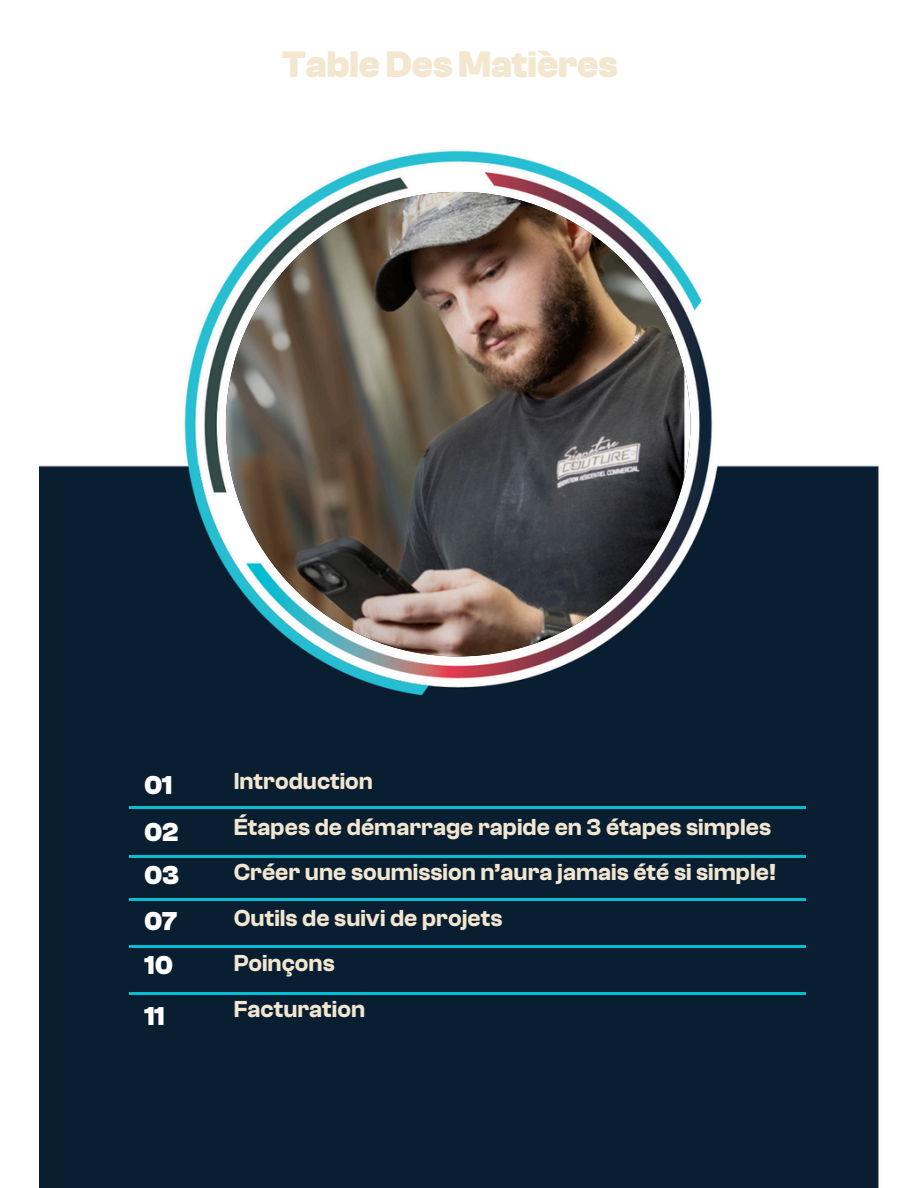
<style>
.page{position:relative;width:918px;height:1188px;background:#fff}
.page>*{position:absolute;margin:0;border:0;box-sizing:border-box;transform-origin:0 0}
.t1{font:700 38.1px "Clash Grotesk";color:#f3e7d0}
.t2{font:700 26.85px/45px "Clash Grotesk";letter-spacing:.005em;color:#fff}
.t3{font:600 24px/45.5px "Clash Grotesk";color:#f1e6d0}
</style>
<div class="page">
<img style="left:39px;top:150px;width:840px;height:1038px">
<img style="left:226px;top:192px;width:464px;height:464px;border-radius:50%">
<hr style="left:129px;top:806px;width:677px;height:3px;background:#00bfd4">
<hr style="left:129px;top:855px;width:677px;height:3px;background:#00bfd4">
<hr style="left:129px;top:898px;width:677px;height:3px;background:#00bfd4">
<hr style="left:129px;top:945px;width:677px;height:3px;background:#00bfd4">
<hr style="left:129px;top:992px;width:677px;height:3px;background:#00bfd4">
<h2 class="t1" style="left:282px;top:44px;width:337px">TableDes Matières</h2>
<p class="t2" style="left:144px;top:762px;width:36px;line-height:46.5px">01<br>02</p>
<p class="t2" style="left:144px;top:853px;width:36px;text-align:justify">03<br>07<br>10</p>
<p class="t2" style="left:144px;top:994px;width:21px">11</p>
<p class="t3" style="left:234px;top:759px;width:544px">Introduction<br>Étapes de démarrage rapide en 3 étapes simples<br>Créer une soumission n’aura jamais été si simple!<br>Outils de suivi de projets<br>Poinçons<br>Facturation</p>
</div>
